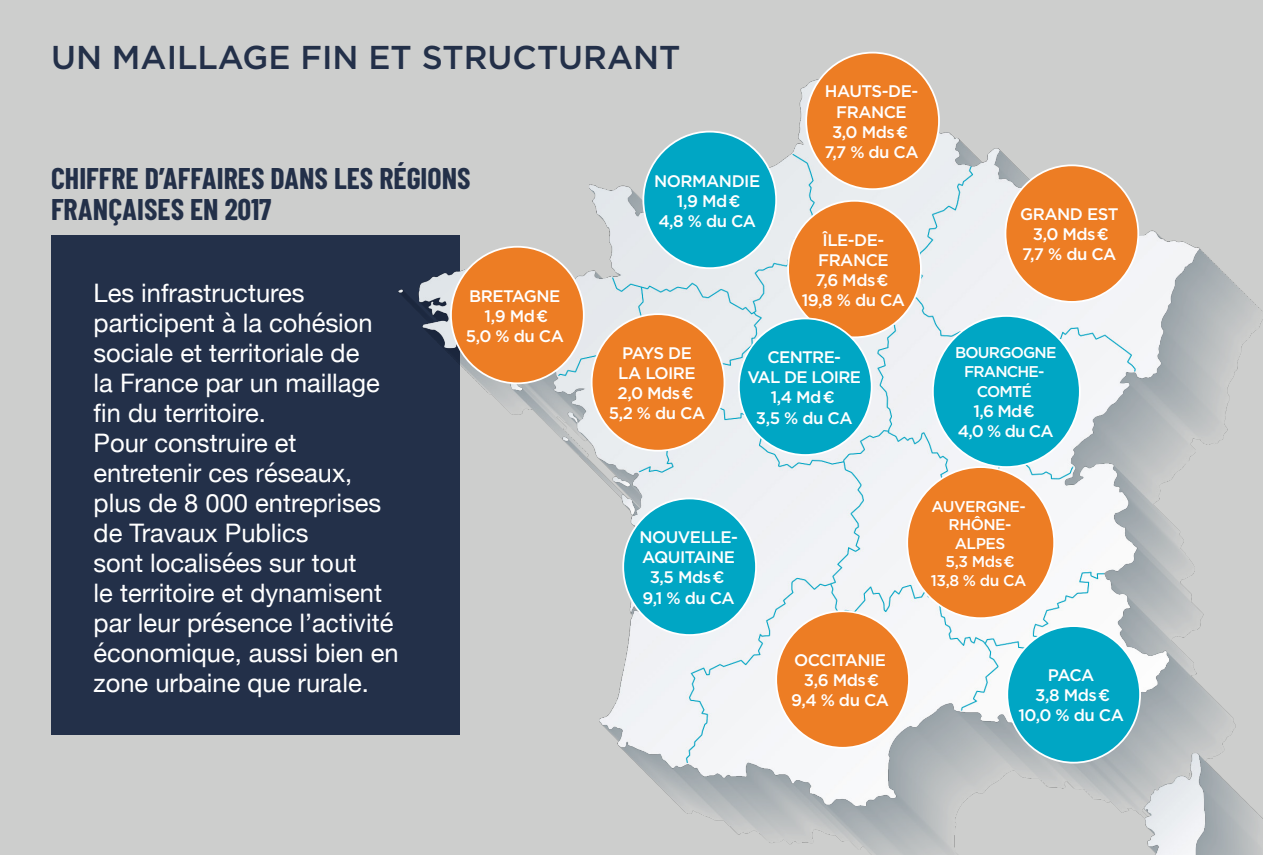
<style>
.page{position:relative;width:1263px;height:855px;background:#cdcecd}
.page>*{position:absolute;margin:0;border:0;box-sizing:border-box;transform-origin:0 0}
.t1{font:500 33px "Gotham";color:#233049}
.t2{font:700 30px/31.5px "Barlow Condensed";color:#233049}
.t3{font:25.5px/30px "Helvetica Neue";color:#fff}
.t4{font:500 16.8px/20.1px "Gotham";letter-spacing:-.03em;color:#fff;text-align:center}
.t5{font:500 15.6px/18.6px "Gotham";letter-spacing:-.04em;color:#fff;text-align:center}
</style>
<div class="page">
<div style="left:51px;top:235px;width:408px;height:500px;background:#233049"></div>
<img style="left:398px;top:51px;width:865px;height:804px">
<div style="left:451px;top:247px;width:133px;height:136px;background:#ed7d24;border-radius:50%"></div>
<div style="left:592px;top:314px;width:132px;height:137px;background:#ed7d24;border-radius:50%"></div>
<div style="left:643px;top:132px;width:133px;height:136px;background:#00a6c4;border-radius:50%"></div>
<div style="left:806px;top:53px;width:133px;height:136px;background:#ed7d24;border-radius:50%"></div>
<div style="left:788px;top:201px;width:133px;height:136px;background:#ed7d24;border-radius:50%"></div>
<div style="left:739px;top:318px;width:133px;height:137px;background:#00a6c4;border-radius:50%"></div>
<div style="left:623px;top:498px;width:133px;height:137px;background:#00a6c4;border-radius:50%"></div>
<div style="left:776px;top:611px;width:133px;height:136px;background:#ed7d24;border-radius:50%"></div>
<div style="left:1007px;top:626px;width:133px;height:136px;background:#00a6c4;border-radius:50%"></div>
<div style="left:907px;top:467px;width:147px;height:151px;background:#ed7d24;border-radius:50%"></div>
<div style="left:933px;top:316px;width:147px;height:151px;background:#00a6c4;border-radius:50%"></div>
<div style="left:1005px;top:165px;width:133px;height:137px;background:#ed7d24;border-radius:50%"></div>
<p class="t1" style="left:51px;top:36px;width:631px">UN MAILLAGE FIN ET STRUCTURANT</p>
<p class="t2" style="left:51px;top:161px;width:421px">CHIFFRE D’AFFAIRES DANS LES RÉGIONS<br>FRANÇAISES EN 2017</p>
<p class="t3" style="left:94px;top:280px;width:307px">Les infrastructures participent à la cohésion sociale et territoriale de<br>la France par un maillage fin du territoire.<br>Pour construire et entretenir ces réseaux, plus de 8 000 entreprises de Travaux Publics<br>sont localisées sur tout<br>le territoire et dynamisent par leur présence l’activité économique, aussi bien en zone urbaine que rurale.</p>
<p class="t4" style="left:466px;top:285px;width:100px">BRETAGNE<br>1,9 Md €<br>5,0 % du CA</p>
<p class="t4" style="left:654px;top:170px;width:108px">NORMANDIE<br>1,9 Md €<br>4,8 % du CA</p>
<p class="t4" style="left:824px;top:81px;width:96px">HAUTS-DE-<br>FRANCE<br>3,0 Mds €<br>7,7 % du CA</p>
<p class="t4" style="left:802px;top:229px;width:105px">ÎLE-DE-<br>FRANCE<br>7,6 Mds €<br>19,8 % du CA</p>
<p class="t4" style="left:609px;top:343px;width:98px">PAYS DE<br>LA LOIRE<br>2,0 Mds €<br>5,2 % du CA</p>
<p class="t4" style="left:747px;top:347px;width:115px">CENTRE-<br>VAL DE LOIRE<br>1,4 Md €<br>3,5 % du CA</p>
<p class="t4" style="left:639px;top:527px;width:100px">NOUVELLE-<br>AQUITAINE<br>3,5 Mds €<br>9,1 % du CA</p>
<p class="t4" style="left:791px;top:650px;width:100px">OCCITANIE<br>3,6 Mds €<br>9,4 % du CA</p>
<p class="t4" style="left:1020px;top:204px;width:100px">GRAND EST<br>3,0 Mds €<br>7,7 % du CA</p>
<p class="t5" style="left:955px;top:343px;width:103px">BOURGOGNE<br>FRANCHE-<br>COMTÉ</p>
<p class="t4" style="left:958px;top:401px;width:97px">1,6 Md €<br>4,0 % du CA</p>
<p class="t5" style="left:931px;top:496px;width:97px">AUVERGNE-<br>RHÔNE-<br>ALPES<br>5,3 Mds €<br>13,8 % du CA</p>
<p class="t4" style="left:1018px;top:665px;width:107px">PACA<br>3,8 Mds €<br>10,0 % du CA</p>
</div>
